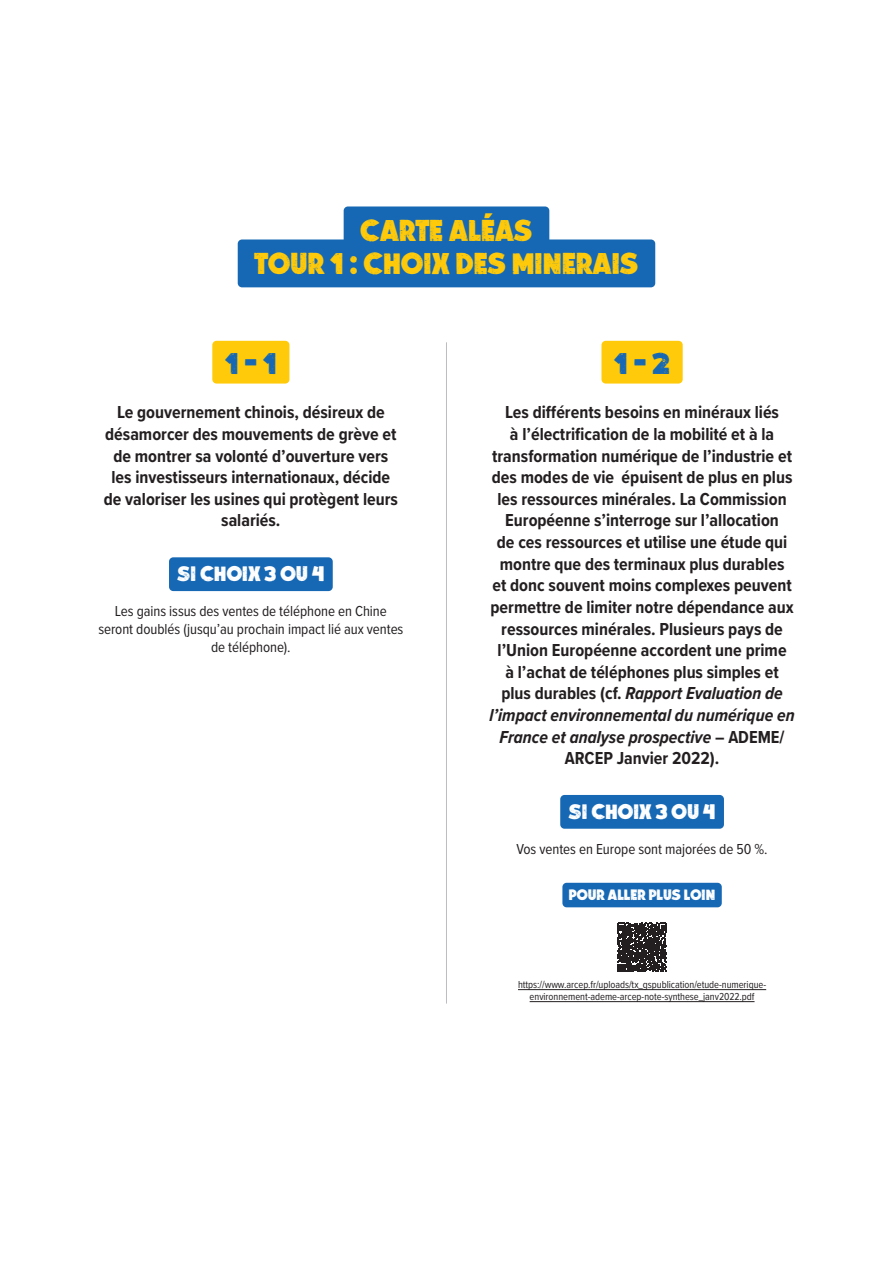
<style>
.page{position:relative;width:893px;height:1263px;background:#fff}
.page>*{position:absolute;margin:0;border:0;box-sizing:border-box;transform-origin:0 0}
.Titre_carte_décision{font:30px "LITOPRINT";color:#feca0a}
.Titre_carte_décision_ligne_1{font:30px "LITOPRINT";color:#feca0a}
.Numero_carte{font:30px "LITOPRINT";color:#1768b4}
.Blocs_cartes_décision{font:21px "LITOPRINT";color:#fff}
.t1{font:700 18px/21.6px "Proxima Nova Cond";color:#231f20;text-align:center}
.Paragraphe_choix{font:15px/18px "Proxima Nova Cond";letter-spacing:-.005em;color:#231f20;text-align:center}
.Pour_aller_plus_loin{font:15px "LITOPRINT";color:#fff}
.Lien_pour_en_savoir_plus{font:10.5px/12px "Proxima Nova Cond";letter-spacing:-.005em;color:#231f20;text-align:center}
.s1{font-style:italic}
</style>
<div class="page">
<div style="left:344px;top:206px;width:205px;height:48px;background:#1768b4;border-radius:4px"></div>
<div style="left:238px;top:239px;width:417px;height:48px;background:#1768b4;border-radius:4px"></div>
<div style="left:212px;top:341px;width:77px;height:43px;background:#feca0a;border-radius:4px"></div>
<div style="left:169px;top:557px;width:164px;height:34px;background:#1768b4;border-radius:4px"></div>
<div style="left:601px;top:341px;width:82px;height:43px;background:#feca0a;border-radius:4px"></div>
<div style="left:560px;top:795px;width:164px;height:34px;background:#1768b4;border-radius:4px"></div>
<div style="left:562px;top:883px;width:160px;height:24px;background:#1768b4;border-radius:4px"></div>
<hr style="left:518px;top:989px;width:248px;height:1px;background:#231f20">
<hr style="left:530px;top:1001px;width:224px;height:1px;background:#231f20">
<svg style="left:618px;top:923px;width:48px;height:49px;background:#3a3738"></svg>
<hr style="left:446px;top:342px;width:1px;height:661px;background:#bcbdc0">
<p class="Titre_carte_décision_ligne_1" style="left:361px;top:207px;width:173px">CARTE ALÉAS</p>
<p class="Titre_carte_décision" style="left:255px;top:240px;width:385px">TOUR 1 : CHOIX DES MINERAIS</p>
<p class="Numero_carte" style="left:225px;top:340px;width:53px">1 - 1</p>
<p class="t1" style="left:104px;top:401px;width:296px">Le gouvernement chinois, désireux de désamorcer des mouvements de grève et de montrer sa volonté d’ouverture vers les investisseurs internationaux, décide de valoriser les usines qui protègent leurs salariés.</p>
<p class="Blocs_cartes_décision" style="left:178px;top:558px;width:148px">SI CHOIX 3 OU 4</p>
<p class="Paragraphe_choix" style="left:98px;top:602px;width:307px">Les gains issus des ventes de téléphone en Chine seront doublés (jusqu’au prochain impact lié aux ventes de téléphone).</p>
<p class="Numero_carte" style="left:614px;top:340px;width:57px">1 - 2</p>
<p class="t1" style="left:489px;top:401px;width:307px">Les différents besoins en minéraux liés<br>à l’électrification de la mobilité et à la transformation numérique de l’industrie et des modes de vie épuisent de plus en plus les ressources minérales. La Commission Européenne s’interroge sur l’allocation<br>de ces ressources et utilise une étude qui montre que des terminaux plus durables<br>et donc souvent moins complexes peuvent permettre de limiter notre dépendance aux ressources minérales. Plusieurs pays de l’Union Européenne accordent une prime<br>à l’achat de téléphones plus simples et plus durables (cf. <span class="s1">Rapport Evaluation de l’impact environnemental du numérique en France et analyse prospective</span> – ADEME/ ARCEP Janvier 2022).</p>
<p class="Blocs_cartes_décision" style="left:569px;top:795px;width:148px">SI CHOIX 3 OU 4</p>
<p class="Paragraphe_choix" style="left:517px;top:839px;width:253px">Vos ventes en Europe sont majorées de 50 %.</p>
<p class="Pour_aller_plus_loin" style="left:569px;top:883px;width:148px">POUR ALLER PLUS LOIN</p>
<p class="Lien_pour_en_savoir_plus" style="left:518px;top:978px;width:250px">https://www.arcep.fr/uploads/tx_gspublication/etude-numerique&shy;environnement-ademe-arcep-note-synthese_janv2022.pdf</p>
</div>
